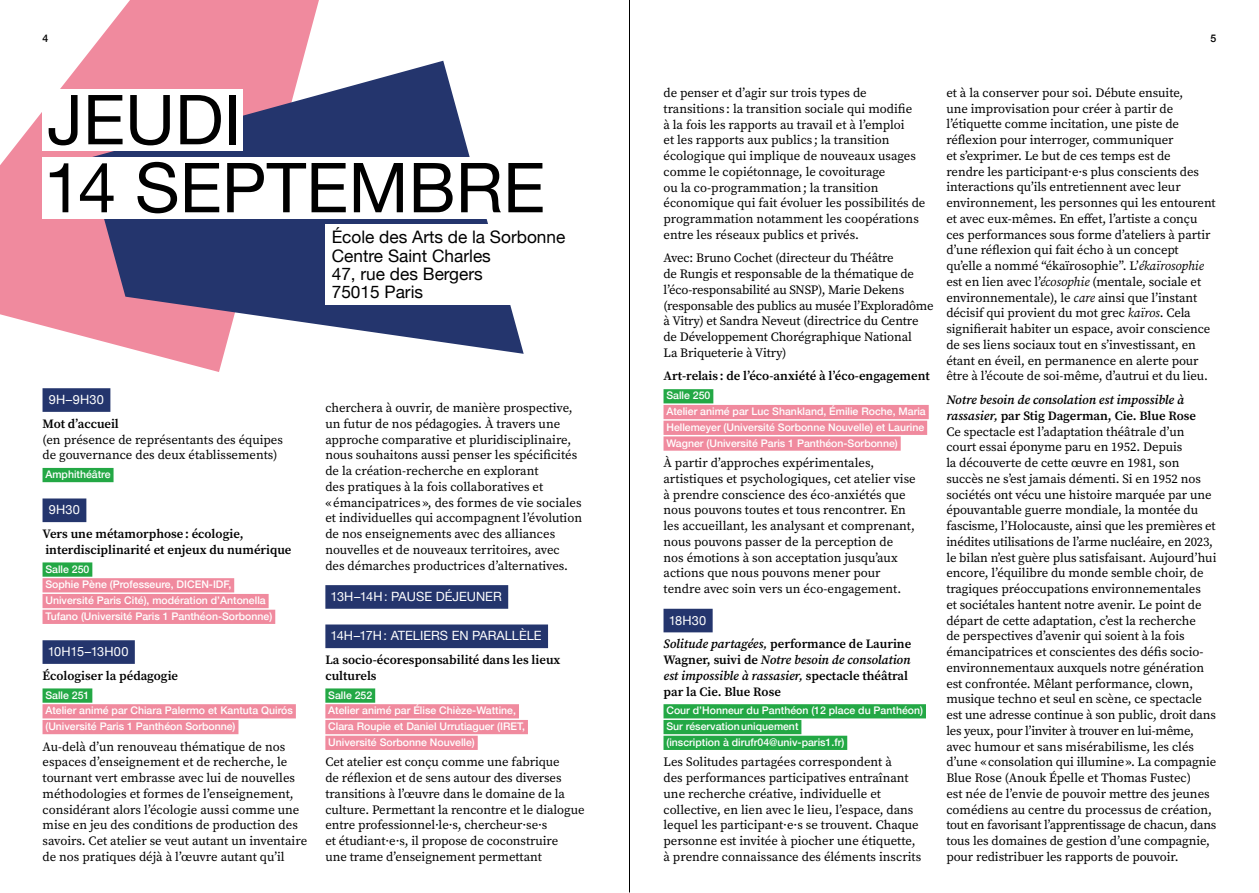
<style>
.page{position:relative;width:1259px;height:893px;background:#fff}
.page>*{position:absolute;margin:0;border:0;box-sizing:border-box;transform-origin:0 0}
.t1{font:69px "Helvetica Neue";color:#000}
.t2{font:17.25px/18.3px "Helvetica Neue";color:#000}
.t3{font:12.75px/15.8px "Source Serif Pro";letter-spacing:-.005em;color:#000}
.t4{font:600 12.75px/15.8px "Source Serif Pro";color:#000}
.t5{font:12.75px "Helvetica Neue";color:#fff}
.t6{font:500 10.5px/15.8px "Helvetica Neue";color:#fff}
.t7{font:500 10.5px "Helvetica Neue";color:#000}
.s1{font-style:italic}
.s2{font-weight:600;font-style:italic}
.s3{font-weight:600}
</style>
<div class="page">
<div style="left:43px;top:388px;width:67px;height:24px;background:#24356d"></div>
<div style="left:43px;top:468px;width:71px;height:14px;background:#23a845"></div>
<div style="left:43px;top:498px;width:43px;height:24px;background:#24356d"></div>
<div style="left:43px;top:562px;width:49px;height:15px;background:#23a845"></div>
<div style="left:43px;top:578px;width:191px;height:14px;background:#f08a9e"></div>
<div style="left:43px;top:594px;width:226px;height:14px;background:#f08a9e"></div>
<div style="left:43px;top:610px;width:232px;height:14px;background:#f08a9e"></div>
<div style="left:43px;top:640px;width:92px;height:24px;background:#24356d"></div>
<div style="left:43px;top:688px;width:49px;height:15px;background:#23a845"></div>
<div style="left:43px;top:704px;width:253px;height:14px;background:#f08a9e"></div>
<div style="left:43px;top:720px;width:195px;height:14px;background:#f08a9e"></div>
<div style="left:663px;top:389px;width:50px;height:14px;background:#23a845"></div>
<div style="left:663px;top:405px;width:265px;height:14px;background:#f08a9e"></div>
<div style="left:663px;top:421px;width:264px;height:14px;background:#f08a9e"></div>
<div style="left:663px;top:436px;width:237px;height:15px;background:#f08a9e"></div>
<div style="left:663px;top:609px;width:49px;height:23px;background:#24356d"></div>
<div style="left:663px;top:704px;width:263px;height:14px;background:#23a845"></div>
<div style="left:663px;top:720px;width:138px;height:14px;background:#23a845"></div>
<div style="left:663px;top:736px;width:184px;height:14px;background:#23a845"></div>
<div style="left:325px;top:585px;width:183px;height:24px;background:#24356d"></div>
<div style="left:325px;top:624px;width:223px;height:24px;background:#24356d"></div>
<div style="left:325px;top:688px;width:50px;height:15px;background:#23a845"></div>
<div style="left:325px;top:704px;width:194px;height:14px;background:#f08a9e"></div>
<div style="left:325px;top:720px;width:203px;height:14px;background:#f08a9e"></div>
<div style="left:325px;top:736px;width:153px;height:14px;background:#f08a9e"></div>
<svg style="left:0;top:0;width:319px;height:372px;fill:#f08a9e"></svg>
<svg style="left:87px;top:61px;width:437px;height:293px;fill:#24356d"></svg>
<div style="left:43px;top:157px;width:507px;height:61px;background:#fff"></div>
<div style="left:43px;top:89px;width:200px;height:62px;background:#fff"></div>
<div style="left:325px;top:225px;width:247px;height:80px;background:#fff"></div>
<hr style="left:629px;top:0;width:1px;height:892px;background:#000">
<p class="t7" style="left:43px;top:30px;width:7px">4</p>
<p class="t7" style="left:1210px;top:30px;width:7px">5</p>
<h1 class="t1" style="left:47px;top:70px;width:196px">JEUDI</h1>
<h1 class="t1" style="left:44px;top:138px;width:503px">14 SEPTEMBRE</h1>
<h2 class="t2" style="left:332px;top:229px;width:235px">École des Arts de la Sorbonne<br>Centre Saint Charles<br>47, rue des Bergers<br>75015 Paris</h2>
<p class="t5" style="left:49px;top:390px;width:57px">9H–9H30</p>
<p class="t4" style="left:43px;top:416px;width:78px">Mot d’accueil</p>
<p class="t3" style="left:43px;top:431px;width:242px">(en présence de représentants des équipes de gouvernance des deux établissements)</p>
<p class="t6" style="left:45px;top:466px;width:67px">Amphithéâtre</p>
<p class="t5" style="left:49px;top:501px;width:33px">9H30</p>
<p class="t4" style="left:43px;top:526px;width:250px">Vers une métamorphose: écologie, interdisciplinarité et enjeux du numérique</p>
<p class="t6" style="left:45px;top:560px;width:228px">Salle 250<br>Sophie Pène (Professeure, DICEN-IDF, Université Paris Cité), modération d’Antonella Tufano (Université Paris 1 Panthéon-Sorbonne)</p>
<p class="t5" style="left:48px;top:642px;width:82px">10H15–13H00</p>
<p class="t4" style="left:43px;top:668px;width:137px">Écologiser la pédagogie</p>
<p class="t6" style="left:45px;top:686px;width:249px">Salle 251<br>Atelier animé par Chiara Palermo et Kantuta Quirós (Université Paris 1 Panthéon Sorbonne)</p>
<p class="t3" style="left:43px;top:739px;width:266px">Au-delà d’un renouveau thématique de nos espaces d’enseignement et de recherche, le tournant vert embrasse avec lui de nouvelles méthodologies et formes de l’enseignement, considérant alors l’écologie aussi comme une mise en jeu des conditions de production des savoirs. Cet atelier se veut autant un inventaire de nos pratiques déjà à l’œuvre autant qu’il</p>
<p class="t3" style="left:325px;top:400px;width:258px">cherchera à ouvrir, de manière prospective, un futur de nos pédagogies. À travers une approche comparative et pluridisciplinaire, nous souhaitons aussi penser les spécificités de la création-recherche en explorant<br>des pratiques à la fois collaboratives et «émancipatrices », des formes de vie sociales et individuelles qui accompagnent l’évolution de nos enseignements avec des alliances nouvelles et de nouveaux territoires, avec des démarches productrices d’alternatives.</p>
<p class="t5" style="left:330px;top:587px;width:173px">13H–14H: PAUSE DÉJEUNER</p>
<p class="t5" style="left:330px;top:627px;width:213px">14H–17H: ATELIERS EN PARALLÈLE</p>
<p class="t4" style="left:325px;top:652px;width:237px">La socio-écoresponsabilité dans les lieux culturels</p>
<p class="t6" style="left:328px;top:686px;width:198px">Salle 252<br>Atelier animé par Élise Chièze-Wattine,<br>Clara Roupie et Daniel Urrutiaguer (IRET,<br>Université Sorbonne Nouvelle)</p>
<p class="t3" style="left:325px;top:754px;width:261px">Cet atelier est conçu comme une fabrique<br>de réflexion et de sens autour des diverses transitions à l’œuvre dans le domaine de la culture. Permettant la rencontre et le dialogue entre professionnel·le·s, chercheur·se·s<br>et étudiant·e·s, il propose de coconstruire<br>une trame d’enseignement permettant</p>
<p class="t3" style="left:663px;top:85px;width:263px">de penser et d’agir sur trois types de transitions : la transition sociale qui modifie<br>à la fois les rapports au travail et à l’emploi<br>et les rapports aux publics ; la transition écologique qui implique de nouveaux usages comme le copiétonnage, le covoiturage<br>ou la co-programmation; la transition économique qui fait évoluer les possibilités de programmation notamment les coopérations entre les réseaux publics et privés.</p>
<p class="t3" style="left:663px;top:250px;width:271px">Avec: Bruno Cochet (directeur du Théâtre<br>de Rungis et responsable de la thématique de l’éco-responsabilité au SNSP), Marie Dekens (responsable des publics au musée l’Exploradôme à Vitry) et Sandra Neveut (directrice du Centre de Développement Chorégraphique National<br>La Briqueterie à Vitry)</p>
<p class="t4" style="left:663px;top:368px;width:268px">Art-relais : de l’éco-anxiété à l’éco-engagement</p>
<p class="t6" style="left:666px;top:387px;width:261px">Salle 250<br>Atelier animé par Luc Shankland, Émilie Roche, Maria Hellemeyer (Université Sorbonne Nouvelle) et Laurine Wagner (Université Paris 1 Panthéon-Sorbonne)</p>
<p class="t3" style="left:663px;top:455px;width:254px">À partir d’approches expérimentales, artistiques et psychologiques, cet atelier vise à prendre conscience des éco-anxiétés que nous pouvons toutes et tous rencontrer. En les accueillant, les analysant et comprenant, nous pouvons passer de la perception de nos émotions à son acceptation jusqu’aux actions que nous pouvons mener pour tendre avec soin vers un éco-engagement.</p>
<p class="t5" style="left:668px;top:611px;width:39px">18H30</p>
<p class="t4" style="left:663px;top:636px;width:249px"><span class="s1">Solitude partagées,</span> performance de Laurine Wagner, suivi de <span class="s1">Notre besoin de consolation est impossible à rassasier,</span> spectacle théâtral par la Cie. Blue Rose</p>
<p class="t6" style="left:666px;top:702px;width:258px">Cour d’Honneur du Panthéon (12 place du Panthéon)<br>Sur réservationuniquement<br>(inscription à dirufr04@univ-paris1.fr)</p>
<p class="t3" style="left:663px;top:754px;width:259px">Les Solitudes partagées correspondent à<br>des performances participatives entraînant une recherche créative, individuelle et collective, en lien avec le lieu, l’espace, dans lequel les participant·e·s se trouvent. Chaque personne est invitée à piocher une étiquette, à prendre connaissance des éléments inscrits</p>
<p class="t3" style="left:946px;top:85px;width:271px">et à la conserver pour soi. Débute ensuite,<br>une improvisation pour créer à partir de l’étiquette comme incitation, une piste de réflexion pour interroger, communiquer<br>et s’exprimer. Le but de ces temps est de<br>rendre les participant·e·s plus conscients des interactions qu’ils entretiennent avec leur environnement, les personnes qui les entourent et avec eux-mêmes. En effet, l’artiste a conçu ces performances sous forme d’ateliers à partir d’une réflexion qui fait écho à un concept qu’elle a nommé “ékaïrosophie”. L’<span class="s1">ékaïrosophie </span>est en lien avec l’<span class="s1">écosophie</span> (mentale, sociale et environnementale), le <span class="s1">care</span> ainsi que l’instant décisif qui provient du mot grec <span class="s1">kaïros</span>. Cela signifierait habiter un espace, avoir conscience de ses liens sociaux tout en s’investissant, en étant en éveil, en permanence en alerte pour être à l’écoute de soi-même, d’autrui et du lieu.</p>
<p class="t3" style="left:946px;top:392px;width:272px"><span class="s2">Notre besoin de consolation est impossible à rassasier,</span> <span class="s3">par Stig Dagerman, Cie. Blue Rose<br></span>Ce spectacle est l’adaptation théâtrale d’un court essai éponyme paru en 1952. Depuis<br>la découverte de cette œuvre en 1981, son succès ne s’est jamais démenti. Si en 1952 nos sociétés ont vécu une histoire marquée par une épouvantable guerre mondiale, la montée du fascisme, l’Holocauste, ainsi que les premières et inédites utilisations de l’arme nucléaire, en 2023, le bilan n’est guère plus satisfaisant. Aujourd’hui encore, l’équilibre du monde semble choir, de tragiques préoccupations environnementales<br>et sociétales hantent notre avenir. Le point de départ de cette adaptation, c’est la recherche<br>de perspectives d’avenir qui soient à la fois émancipatrices et conscientes des défis socio&shy;environnementaux auxquels notre génération est confrontée. Mêlant performance, clown, musique techno et seul en scène, ce spectacle est une adresse continue à son public, droit dans les yeux, pour l’inviter à trouver en lui-même, avec humour et sans misérabilisme, les clés d’une «consolation qui illumine». La compagnie Blue Rose (Anouk Épelle et Thomas Fustec)<br>est née de l’envie de pouvoir mettre des jeunes comédiens au centre du processus de création, tout en favorisant l’apprentissage de chacun, dans tous les domaines de gestion d’une compagnie, pour redistribuer les rapports de pouvoir.</p>
</div>
